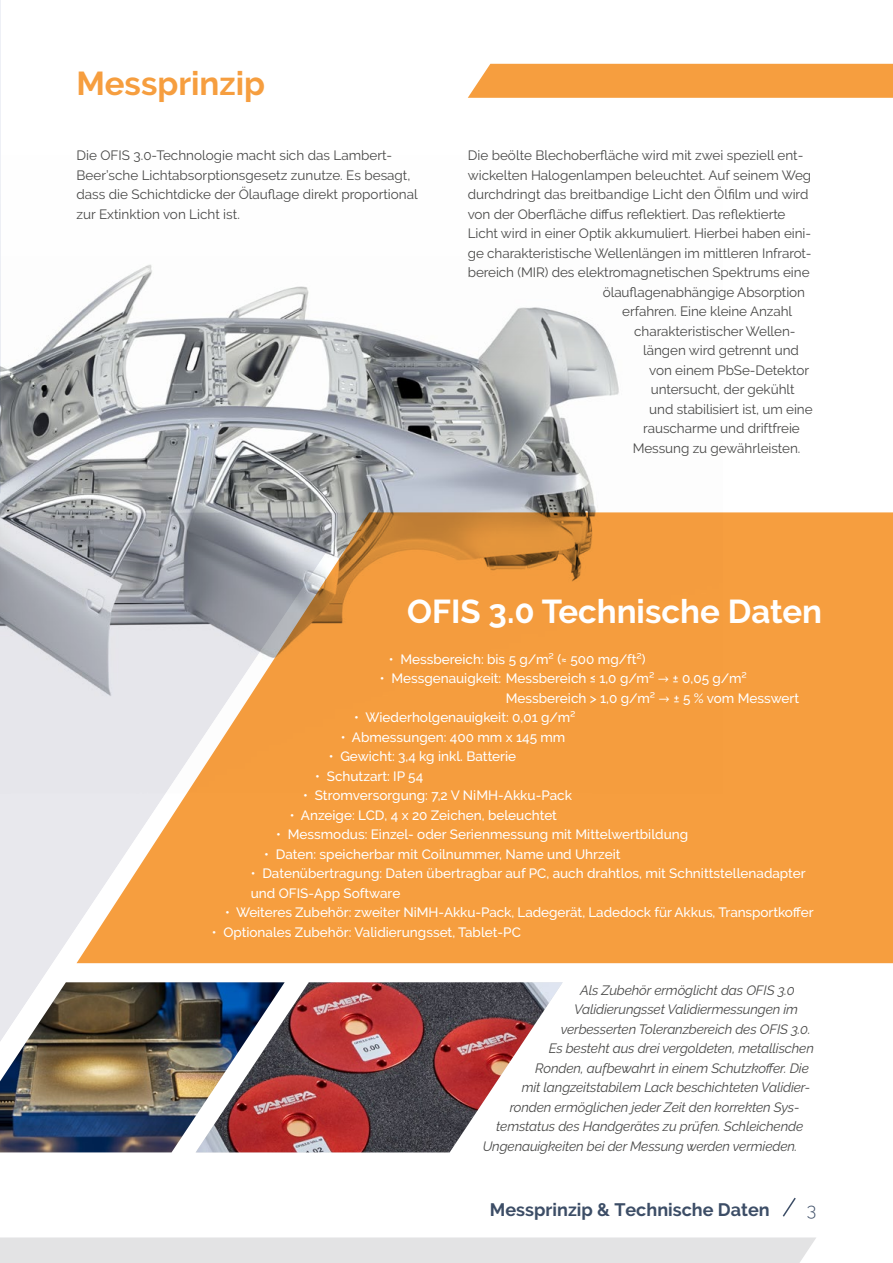
<style>
.page{position:relative;width:893px;height:1263px;background:#fff}
.page>*{position:absolute;margin:0;border:0;box-sizing:border-box;transform-origin:0 0}
.t1{font:700 33px "Raleway";color:#fff}
.t2{font:700 33px "Raleway";color:#f69e3f}
.t3{font:700 18px "Raleway";color:#3c4d66}
.t4{font:300 18px "Raleway";color:#3c4d66}
.t5{font:13.5px/19.5px "Raleway";letter-spacing:-.005em;color:#494948}
.t6{font:500 13.5px/19.5px "Raleway";color:#fff}
.t7{font:italic 13.5px "Raleway";letter-spacing:-.01em;color:#494948}
.s1{font-family:"Cambria Math";font-weight:400}
</style>
<div class="page">
<img style="left:0;top:1042px;width:196px;height:110px">
<img style="left:196px;top:982px;width:367px;height:170px">
<svg style="left:782px;top:1197px;width:14px;height:20px"></svg>
<div style="left:0;top:1237px;width:816px;height:26px;background:#e3e3e4"></div>
<svg style="left:0;top:793px;width:353px;height:249px"></svg>
<div style="left:468px;top:64px;width:425px;height:34px;background:#f69e3f"></div>
<div style="left:77px;top:512px;width:816px;height:451px;background:#f69e3f"></div>
<img style="left:0;top:156px;width:723px;height:637px">
<h1 class="t2" style="left:77px;top:65px;width:190px">Messprinzip</h1>
<p class="t5" style="left:77px;top:147px;width:343px">Die OFIS 3.0-Technologie macht sich das Lambert-Beer’sche Lichtabsorptionsgesetz zunutze. Es besagt, dass die Schichtdicke der Ölauflage direkt proportional zur Extinktion von Licht ist.</p>
<p class="t5" style="left:468px;top:146px;width:337px">Die beölte Blechoberfläche wird mit zwei speziell ent-</p>
<p class="t5" style="left:468px;top:165px;width:345px">wickelten Halogenlampen beleuchtet. Auf seinem Weg</p>
<p class="t5" style="left:468px;top:185px;width:342px">durchdringt das breitbandige Licht den Ölfilm und wird</p>
<p class="t5" style="left:468px;top:204px;width:319px">von der Oberfläche diffus reflektiert. Das reflektierte</p>
<p class="t5" style="left:468px;top:224px;width:345px">Licht wird in einer Optik akkumuliert. Hierbei haben eini-</p>
<p class="t5" style="left:468px;top:243px;width:345px">ge charakteristische Wellenlängen im mittleren Infrarot-</p>
<p class="t5" style="left:468px;top:263px;width:343px">bereich (MIR) des elektromagnetischen Spektrums eine</p>
<p class="t5" style="left:603px;top:282px;width:204px">ölauflagenabhängige Absorption</p>
<p class="t5" style="left:622px;top:302px;width:172px">erfahren. Eine kleine Anzahl</p>
<p class="t5" style="left:634px;top:321px;width:163px">charakteristischer Wellen-</p>
<p class="t5" style="left:643px;top:341px;width:157px">längen wird getrennt und</p>
<p class="t5" style="left:649px;top:360px;width:161px">von einem PbSe-Detektor</p>
<p class="t5" style="left:651px;top:380px;width:145px">untersucht, der gekühlt</p>
<p class="t5" style="left:649px;top:401px;width:165px">und stabilisiert ist, um eine</p>
<p class="t5" style="left:643px;top:419px;width:158px">rauscharme und driftfreie</p>
<p class="t5" style="left:633px;top:438px;width:169px">Messung zu gewährleisten.</p>
<h1 class="t1" style="left:407px;top:593px;width:416px">OFIS 3.0 Technische Daten</h1>
<p class="t6" style="left:389px;top:649px;width:258px">• Messbereich: bis 5 g/m² (≈ 500 mg/ft²)</p>
<p class="t6" style="left:506px;top:669px;width:295px;text-indent:-126px">• Messgenauigkeit: Messbereich ≤ 1,0 g/m² <span class="s1">→</span> ± 0,05 g/m²<br>Messbereich &gt; 1,0 g/m² <span class="s1">→</span> ± 5 % vom Messwert</p>
<p class="t6" style="left:354px;top:708px;width:223px">• Wiederholgenauigkeit: 0,01 g/m²</p>
<p class="t6" style="left:341px;top:727px;width:226px">• Abmessungen: 400 mm x 145 mm</p>
<p class="t6" style="left:329px;top:747px;width:189px">• Gewicht: 3,4 kg inkl. Batterie</p>
<p class="t6" style="left:315px;top:766px;width:109px">• Schutzart: IP 54</p>
<p class="t6" style="left:303px;top:786px;width:270px">• Stromversorgung: 7,2 V NiMH-Akku-Pack</p>
<p class="t6" style="left:290px;top:805px;width:269px">• Anzeige: LCD, 4 x 20 Zeichen, beleuchtet</p>
<p class="t6" style="left:276px;top:825px;width:413px">• Messmodus: Einzel- oder Serienmessung mit Mittelwertbildung</p>
<p class="t6" style="left:264px;top:844px;width:358px">• Daten: speicherbar mit Coilnummer, Name und Uhrzeit</p>
<p class="t6" style="left:251px;top:864px;width:557px">• Datenübertragung: Daten übertragbar auf PC, auch drahtlos, mit Schnittstellenadapter und OFIS-App Software</p>
<p class="t6" style="left:225px;top:902px;width:590px">• Weiteres Zubehör: zweiter NiMH-Akku-Pack, Ladegerät, Ladedock für Akkus, Transportkoffer</p>
<p class="t6" style="left:212px;top:922px;width:311px">• Optionales Zubehör: Validierungsset, Tablet-PC</p>
<p class="t7" style="left:580px;top:982px;width:216px">Als Zubehör ermöglicht das OFIS 3.0</p>
<p class="t7" style="left:574px;top:1002px;width:225px">Validierungsset Validiermessungen im</p>
<p class="t7" style="left:561px;top:1021px;width:251px">verbesserten Toleranzbereich des OFIS 3.0.</p>
<p class="t7" style="left:549px;top:1041px;width:267px">Es besteht aus drei vergoldeten, metallischen</p>
<p class="t7" style="left:535px;top:1060px;width:275px">Ronden, aufbewahrt in einem Schutzkoffer. Die</p>
<p class="t7" style="left:522px;top:1080px;width:290px">mit langzeitstabilem Lack beschichteten Validier-</p>
<p class="t7" style="left:510px;top:1099px;width:291px">ronden ermöglichen jeder Zeit den korrekten Sys-</p>
<p class="t7" style="left:496px;top:1119px;width:308px">temstatus des Handgerätes zu prüfen. Schleichende</p>
<p class="t7" style="left:483px;top:1138px;width:316px">Ungenauigkeiten bei der Messung werden vermieden.</p>
<h2 class="t3" style="left:490px;top:1200px;width:281px">Messprinzip &amp; Technische Daten</h2>
<h2 class="t4" style="left:807px;top:1203px;width:11px">3</h2>
</div>
